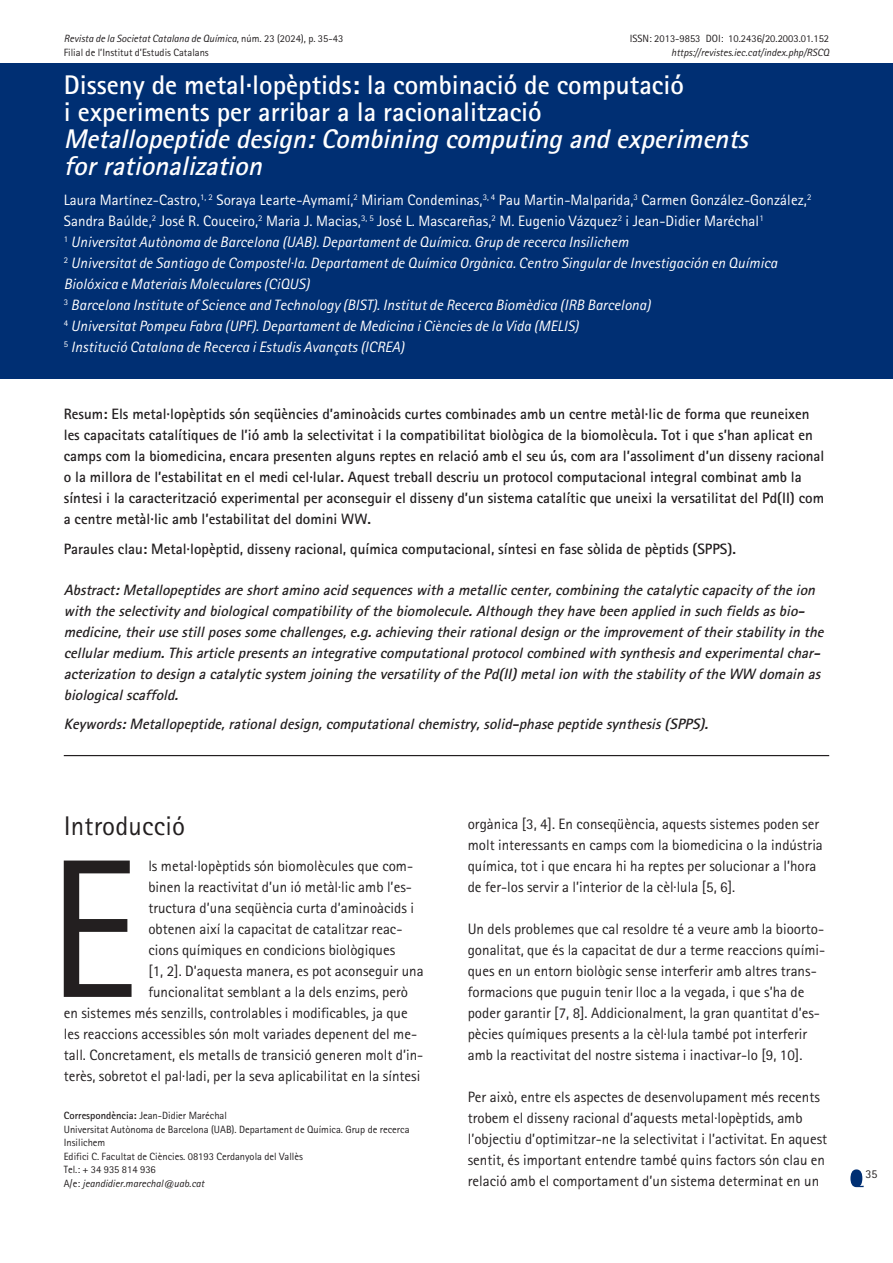
<style>
.page{position:relative;width:893px;height:1263px;background:#fff}
.page>*{position:absolute;margin:0;border:0;box-sizing:border-box;transform-origin:0 0}
.t1{font:197.55px "Rotis Sans Serif Std";color:#231f20}
.t2{font:700 27px/27px "Rotis Sans Serif Std";color:#fff}
.t3{font:italic 700 27px/27px "Rotis Sans Serif Std";color:#fff}
.t4{font:27px "Rotis Sans Serif Std";letter-spacing:.005em;color:#231f20}
.t5{font:15px/21px "Rotis Sans Serif Std";color:#231f20}
.t6{font:700 15px/21px "Rotis Sans Serif Std";color:#231f20}
.t7{font:italic 700 15px/21px "Rotis Sans Serif Std";color:#231f20}
.t8{font:italic 15px/21px "Rotis Sans Serif Std";letter-spacing:.005em;color:#fff}
.t9{font:12px "Rotis Sans Serif Std";color:#231f20}
.t10{font:10.5px/13.5px "Rotis Sans Serif Std";color:#231f20}
.t11{font:italic 10.5px "Rotis Sans Serif Std";color:#231f20}
.s1{font-style:normal}
.s2{font-weight:700}
.s3{font-style:italic}
</style>
<div class="page">
<svg style="left:850px;top:1169px;width:14px;height:18px"></svg>
<div style="left:0;top:64px;width:893px;height:315px;background:#002f73"></div>
<hr style="left:64px;top:755px;width:765px;height:1px;background:#231f20">
<p class="t11" style="left:64px;top:33px;width:281px">Revista de la Societat Catalana de Química<span class="s1">, núm. 23 (2024), p. 35-43</span></p>
<p class="t10" style="left:630px;top:32px;width:201px">ISSN: 2013-9853 DOI: 10.2436/20.2003.01.152</p>
<p class="t10" style="left:64px;top:45px;width:147px">Filial de l’Institut d’Estudis Catalans</p>
<p class="t11" style="left:671px;top:46px;width:160px">https://revistes.iec.cat/index.php/RSCQ</p>
<h2 class="t2" style="left:64px;top:71px;width:622px">Disseny de metal·lopèptids: la combinació de computació i experiments per arribar a la racionalització</h2>
<h2 class="t3" style="left:64px;top:125px;width:693px">Metallopeptidedesign:Combining computing and experiments forrationalization</h2>
<p class="t8" style="left:64px;top:190px;width:749px"><span class="s1">Laura Martínez-Castro,</span><sup>1,</sup> <sup>2</sup> <span class="s1">Soraya Learte-Aymamí,</span><sup>2</sup> <span class="s1">Miriam Condeminas,</span><sup>3,</sup> <sup>4</sup> <span class="s1">Pau Martin-Malparida,</span><sup>3</sup> <span class="s1">Carmen González-González,</span><sup>2<br></sup><span class="s1">Sandra Baúlde,</span><sup>2</sup> <span class="s1">José R. Couceiro,</span><sup>2</sup> <span class="s1">Maria J. Macias,</span><sup>3,</sup> <sup>5</sup> <span class="s1">José L. Mascareñas,</span><sup>2</sup> <span class="s1">M. Eugenio Vázquez</span><sup>2</sup> <span class="s1">i Jean-Didier Maréchal</span><sup>1<br>1</sup> Universitat Autònoma de Barcelona (UAB). Departament de Química. Grup de recerca Insilichem<br><sup>2</sup> Universitat de Santiago de Compostel·la. Departament de Química Orgànica. Centro Singular de Investigación en Química Biolóxica e Materiais Moleculares (CiQUS)<br><sup>3</sup> Barcelona Institute of Science and Technology (BIST). Institut de Recerca Biomèdica (IRB Barcelona)<br><sup>4</sup> Universitat Pompeu Fabra (UPF). Departament de Medicina i Ciències de la Vida (MELIS)<br><sup>5</sup> Institució Catalana de Recerca i Estudis Avançats (ICREA)</p>
<p class="t6" style="left:64px;top:403px;width:762px">Resum: Els metal·lopèptids són seqüències d’aminoàcids curtes combinades amb un centre metàl·lic de forma que reuneixen les capacitats catalítiques de l’ió amb la selectivitat i la compatibilitat biològica de la biomolècula. Tot i que s’han aplicat en camps com la biomedicina, encara presenten alguns reptes en relació amb el seu ús, com ara l’assoliment d’un disseny racional o la millora de l’estabilitat en el medi cel·lular. Aquest treball descriu un protocol computacional integral combinat amb la síntesi i la caracterització experimental per aconseguir el disseny d’un sistema catalític que uneixi la versatilitat del Pd(II) com a centre metàl·lic amb l’estabilitat del domini WW.</p>
<p class="t6" style="left:64px;top:538px;width:674px">Paraules clau: Metal·lopèptid, disseny racional, química computacional, síntesi en fase sòlida de pèptids (SPPS).</p>
<p class="t7" style="left:64px;top:579px;width:765px">Abstract:Metallopeptidesareshortamino acid sequenceswith ametalliccenter,combining thecatalyticcapacityoftheion with theselectivityand biologicalcompatibilityofthebiomolecule.Although theyhavebeen applied in such fieldsasbio&shy;medicine,theirusestillposessomechallenges,e.g.achieving theirrationaldesign ortheimprovementoftheirstabilityin the cellularmedium.Thisarticlepresentsan integrativecomputationalprotocolcombined with synthesisand experimentalchar&shy;acterization to design acatalyticsystem joining theversatilityofthePd(II)metalion with thestabilityoftheWW domain as biologicalscaffold.</p>
<p class="t7" style="left:64px;top:714px;width:650px">Keywords:Metallopeptide,rationaldesign,computationalchemistry,solid-phasepeptidesynthesis(SPPS).</p>
<h2 class="t4" style="left:64px;top:810px;width:123px">Introducció</h2>
<h1 class="t1" style="left:47px;top:813px;width:93px">E</h1>
<p class="t5" style="left:148px;top:855px;width:266px">ls metal·lopèptids són biomolècules que com-</p>
<p class="t5" style="left:148px;top:876px;width:265px">binen la reactivitat d’un ió metàl·lic amb l’es-</p>
<p class="t5" style="left:148px;top:897px;width:267px">tructura d’una seqüència curta d’aminoàcids i</p>
<p class="t5" style="left:148px;top:918px;width:256px">obtenen així la capacitat de catalitzar reac-</p>
<p class="t5" style="left:148px;top:939px;width:248px">cions químiques en condicions biològiques</p>
<p class="t5" style="left:148px;top:960px;width:277px">[1, 2]. D’aquesta manera, es pot aconseguir una</p>
<p class="t5" style="left:148px;top:981px;width:261px">funcionalitat semblant a la dels enzims, però</p>
<p class="t5" style="left:64px;top:1002px;width:345px">en sistemes més senzills, controlables i modificables, ja que</p>
<p class="t5" style="left:64px;top:1023px;width:355px">les reaccions accessibles són molt variades depenent del me-</p>
<p class="t5" style="left:64px;top:1044px;width:361px">tall. Concretament, els metalls de transició generen molt d’in-</p>
<p class="t5" style="left:64px;top:1065px;width:358px">terès, sobretot el pal·ladi, per la seva aplicabilitat en la síntesi</p>
<p class="t10" style="left:64px;top:1109px;width:347px"><span class="s2">Correspondència:</span> Jean-Didier Maréchal<br>Universitat Autònoma de Barcelona (UAB). Departament de Química. Grup de recerca Insilichem<br>Edifici C. Facultat de Ciències. 08193 Cerdanyola del Vallès<br>Tel.: + 34 935 814 936<br>A/e: <span class="s3">jeandidier.marechal@uab.cat</span></p>
<p class="t5" style="left:468px;top:813px;width:357px">orgànica [3, 4]. En conseqüència, aquests sistemes poden ser molt interessants en camps com la biomedicina o la indústria química, tot i que encara hi ha reptes per solucionar a l’hora de fer-los servir a l’interior de la cèl·lula [5, 6].</p>
<p class="t5" style="left:468px;top:918px;width:359px">Un dels problemes que cal resoldre té a veure amb la bioorto&shy;gonalitat, que és la capacitat de dur a terme reaccions quími&shy;ques en un entorn biològic sense interferir amb altres trans&shy;formacions que puguin tenir lloc a la vegada, i que s’ha de poder garantir [7, 8]. Addicionalment, la gran quantitat d’es&shy;pècies químiques presents a la cèl·lula també pot interferir amb la reactivitat del nostre sistema i inactivar-lo [9, 10].</p>
<p class="t5" style="left:468px;top:1086px;width:361px">Per això, entre els aspectes de desenvolupament més recents trobem el disseny racional d’aquests metal·lopèptids, amb l’objectiu d’optimitzar-ne la selectivitat i l’activitat. En aquest sentit, és important entendre també quins factors són clau en relació amb el comportament d’un sistema determinat en un</p>
<p class="t9" style="left:865px;top:1167px;width:13px">35</p>
</div>
